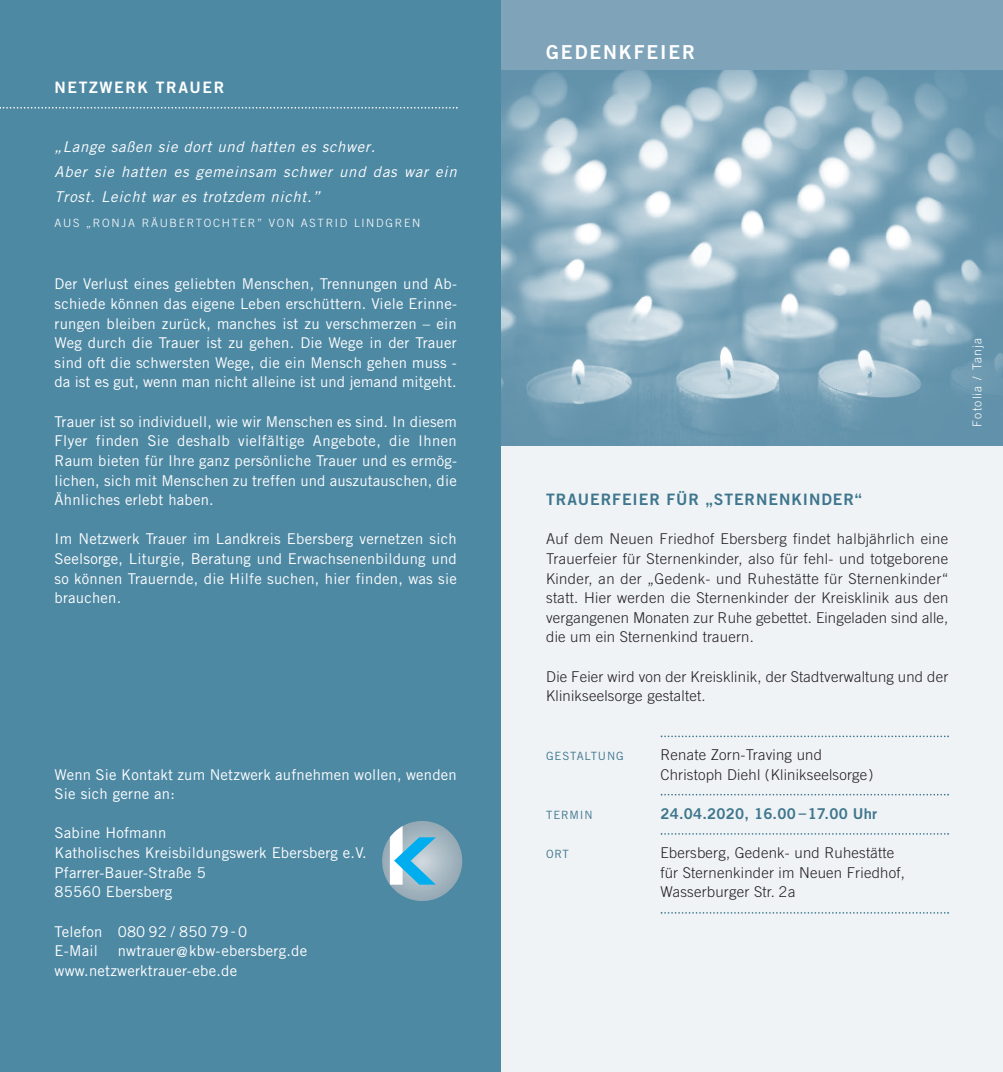
<style>
.page{position:relative;width:1003px;height:1072px;background:#fff}
.page>*{position:absolute;margin:0;border:0;box-sizing:border-box;transform-origin:0 0}
.t1{font:19.25px "Trade Gothic Bold Two";letter-spacing:.1em;color:#fff}
.t2{font:15.75px "Trade Gothic Bold Two";letter-spacing:.06em;color:#3e768d}
.t3{font:15.75px "Trade Gothic Bold Two";letter-spacing:.1em;color:#fff}
.t4{font:14.88px/19.6px "Trade Gothic";letter-spacing:.015em;color:#fff}
.t5{font:300 14.88px/19.6px "Trade Gothic";letter-spacing:.015em;color:#231f20}
.t6{font:italic 14.88px/24.8px "Trade Gothic";letter-spacing:.05em;color:#fff}
.t7{font:14.88px "Trade Gothic Bold Two";letter-spacing:.015em;color:#3e768d}
.t8{font:300 12.25px "Trade Gothic";letter-spacing:.1em;color:#fff}
.t9{font:300 11.38px "Trade Gothic";letter-spacing:.15em;color:#fff}
.t10{font:11.38px "Trade Gothic";letter-spacing:.075em;color:#3e768d}
.s1{font-size:14px}
</style>
<div class="page">
<div style="left:0;top:0;width:501px;height:1071px;background:#4e89a4"></div>
<svg style="left:0;top:107px;width:457px;height:2px"></svg>
<div style="left:501px;top:64px;width:501px;height:1007px;background:#eff3f6"></div>
<svg style="left:660px;top:735px;width:288px;height:2px"></svg>
<svg style="left:660px;top:793px;width:288px;height:2px"></svg>
<svg style="left:660px;top:833px;width:288px;height:1px"></svg>
<svg style="left:660px;top:912px;width:288px;height:1px"></svg>
<img style="left:501px;top:69px;width:501px;height:376px">
<img style="left:382px;top:821px;width:80px;height:80px;border-radius:50%">
<svg style="left:390px;top:826px;width:45px;height:58px;background:#8cc7df"></svg>
<div style="left:501px;top:0;width:501px;height:69px;background:#7fa3b9"></div>
<p class="t3" style="left:55px;top:82px;width:171px">NETZWERK TRAUER</p>
<p class="t6" style="left:55px;top:136px;width:403px">„Lange saßen sie dort und hatten es schwer.<br>Aber sie hatten es gemeinsam schwer und das war ein<br>Trost. Leicht war es trotzdem nicht.”</p>
<p class="t9" style="left:55px;top:218px;width:367px">AUS „RONJA RÄUBERTOCHTER” VON ASTRID LINDGREN</p>
<p class="t4" style="left:55px;top:276px;width:404px;text-align:justify">Der Verlust eines geliebten Menschen, Trennungen und Ab&shy;schiede können das eigene Leben erschüttern. Viele Erinne&shy;rungen bleiben zurück, manches ist zu verschmerzen – ein Weg durch die Trauer ist zu gehen. Die Wege in der Trauer sind oft die schwersten Wege, die ein Mensch gehen muss - da ist es gut, wenn man nicht alleine ist und jemand mitgeht.</p>
<p class="t4" style="left:55px;top:413px;width:404px;text-align:justify">Trauer ist so individuell, wie wir Menschen es sind. In diesem Flyer finden Sie deshalb vielfältige Angebote, die Ihnen Raum bieten für Ihre ganz persönliche Trauer und es ermög&shy;lichen, sich mit Menschen zu treffen und auszutauschen, die Ähnliches erlebt haben.</p>
<p class="t4" style="left:55px;top:530px;width:403px;text-align:justify">Im Netzwerk Trauer im Landkreis Ebersberg vernetzen sich Seelsorge, Liturgie, Beratung und Erwachsenenbildung und so können Trauernde, die Hilfe suchen, hier finden, was sie brauchen.</p>
<p class="t4" style="left:55px;top:766px;width:403px">Wenn Sie Kontakt zum Netzwerk aufnehmen wollen, wenden<br>Sie sich gerne an:</p>
<p class="t4" style="left:55px;top:824px;width:313px">Sabine Hofmann<br>Katholisches Kreisbildungswerk Ebersberg e.V.<br>Pfarrer-Bauer-Straße 5<br>85560 Ebersberg</p>
<p class="t4" style="left:55px;top:922px;width:194px">Telefon 080 92 / 850 79 - 0<br>E-Mail</p>
<p class="t4" style="left:55px;top:942px;width:254px;text-indent:63px">nwtrauer<span class="s1">@</span>kbw-ebersberg.de www.netzwerktrauer-ebe.de</p>
<p class="t1" style="left:546px;top:45px;width:150px">GEDENKFEIER</p>
<p class="t8" style="left:972px;top:427px;width:90px;rotate:-90deg">Fotolia / Tanja</p>
<p class="t2" style="left:546px;top:494px;width:317px">TRAUERFEIER FÜR „STERNENKINDER“</p>
<p class="t5" style="left:546px;top:530px;width:403px;text-align:justify">Auf dem Neuen Friedhof Ebersberg findet halbjährlich eine Trauerfeier für Sternenkinder, also für fehl- und totgeborene Kinder, an der „Gedenk- und Ruhestätte für Sternenkinder“ statt. Hier werden die Sternenkinder der Kreisklinik aus den vergangenen Monaten zur Ruhe gebettet. Eingeladen sind alle, die um ein Sternenkind trauern.</p>
<p class="t5" style="left:546px;top:667px;width:403px">Die Feier wird von der Kreisklinik, der Stadtverwaltung und der<br>Klinikseelsorge gestaltet.</p>
<p class="t10" style="left:546px;top:751px;width:79px">GESTALTUNG</p>
<p class="t5" style="left:660px;top:746px;width:214px">Renate Zorn-Traving und<br>Christoph Diehl (Klinikseelsorge)</p>
<p class="t10" style="left:546px;top:810px;width:48px">TERMIN</p>
<p class="t7" style="left:660px;top:808px;width:218px">24.04.2020, 16.00 –17.00 Uhr</p>
<p class="t10" style="left:546px;top:849px;width:24px">ORT</p>
<p class="t5" style="left:660px;top:844px;width:246px">Ebersberg, Gedenk- und Ruhestätte für Sternenkinder im Neuen Friedhof,<br>Wasserburger Str. 2a</p>
</div>
